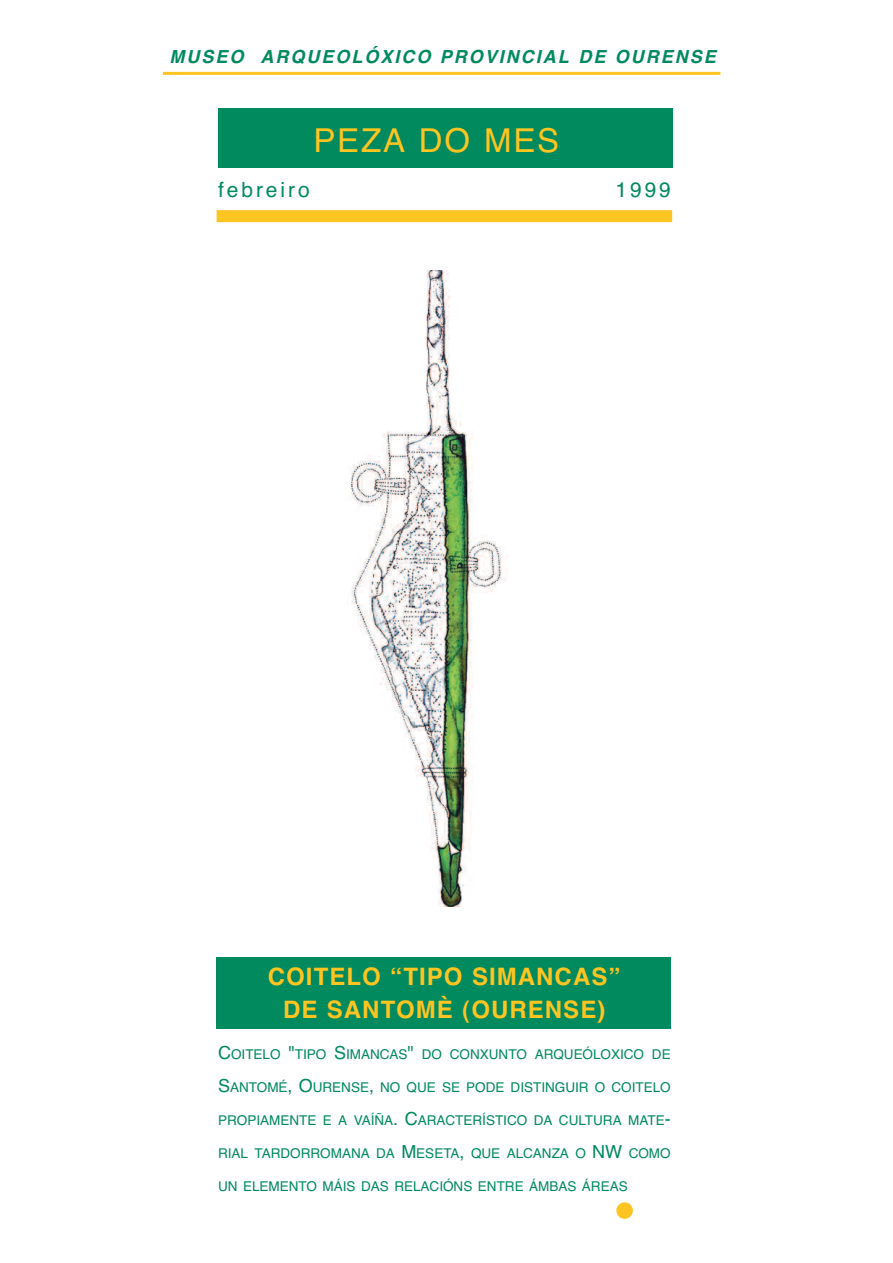
<style>
.page{position:relative;width:893px;height:1263px;background:#fff}
.page>*{position:absolute;margin:0;border:0;box-sizing:border-box;transform-origin:0 0}
.t1{font:33px "Helvetica";letter-spacing:.055em;color:#fec422}
.t2{font:700 24px/33px "Helvetica";letter-spacing:.045em;color:#fec422;text-align:center}
.t3{font:21px "Helvetica";letter-spacing:.14em;color:#008a5e}
.t4{font:italic 700 18px "Helvetica";color:#008a5e}
.t5{font:13.5px "Helvetica";color:#008a5e}
.s1{font-size:18px}
</style>
<div class="page">
<div style="left:218px;top:109px;width:454px;height:59px;background:#008a5e"></div>
<div style="left:217px;top:957px;width:454px;height:72px;background:#008a5e"></div>
<div style="left:217px;top:210px;width:455px;height:12px;background:#fec422"></div>
<hr style="left:163px;top:72px;width:557px;height:3px;background:#fec422">
<img style="left:350px;top:270px;width:157px;height:637px">
<div style="left:616px;top:1202px;width:17px;height:17px;background:#fec422;border-radius:50%"></div>
<h3 class="t4" style="left:169px;top:46px;width:554px">MUSEO ARQUEOLÓXICO PROVINCIAL DE OURENSE</h3>
<h1 class="t1" style="left:313px;top:121px;width:247px">PEZA DO MES</h1>
<h3 class="t3" style="left:218px;top:178px;width:93px">febreiro</h3>
<h3 class="t3" style="left:615px;top:178px;width:57px">1999</h3>
<h2 class="t2" style="left:268px;top:961px;width:354px">COITELO “TIPO SIMANCAS”<br>DE SANTOMÈ (OURENSE)</h2>
<p class="t5" style="left:218px;top:1046px;width:454px"><span class="s1">C</span>OITELO <span class="s1">"</span>TIPO <span class="s1">S</span>IMANCAS<span class="s1">"</span> DO CONXUNTO ARQUEÓLOXICO DE</p>
<p class="t5" style="left:218px;top:1079px;width:454px"><span class="s1">S</span>ANTOMÉ<span class="s1">, O</span>URENSE<span class="s1">,</span> NO QUE SE PODE DISTINGUIR O COITELO</p>
<p class="t5" style="left:218px;top:1112px;width:454px">PROPIAMENTE E A VAÍÑA<span class="s1">. C</span>ARACTERÍSTICO DA CULTURA MATE<span class="s1">-</span></p>
<p class="t5" style="left:218px;top:1145px;width:454px">RIAL TARDORROMANA DA <span class="s1">M</span>ESETA<span class="s1">,</span> QUE ALCANZA O <span class="s1">NW</span> COMO</p>
<p class="t5" style="left:218px;top:1178px;width:411px">UN ELEMENTO MÁIS DAS RELACIÓNS ENTRE ÁMBAS ÁREAS</p>
</div>
